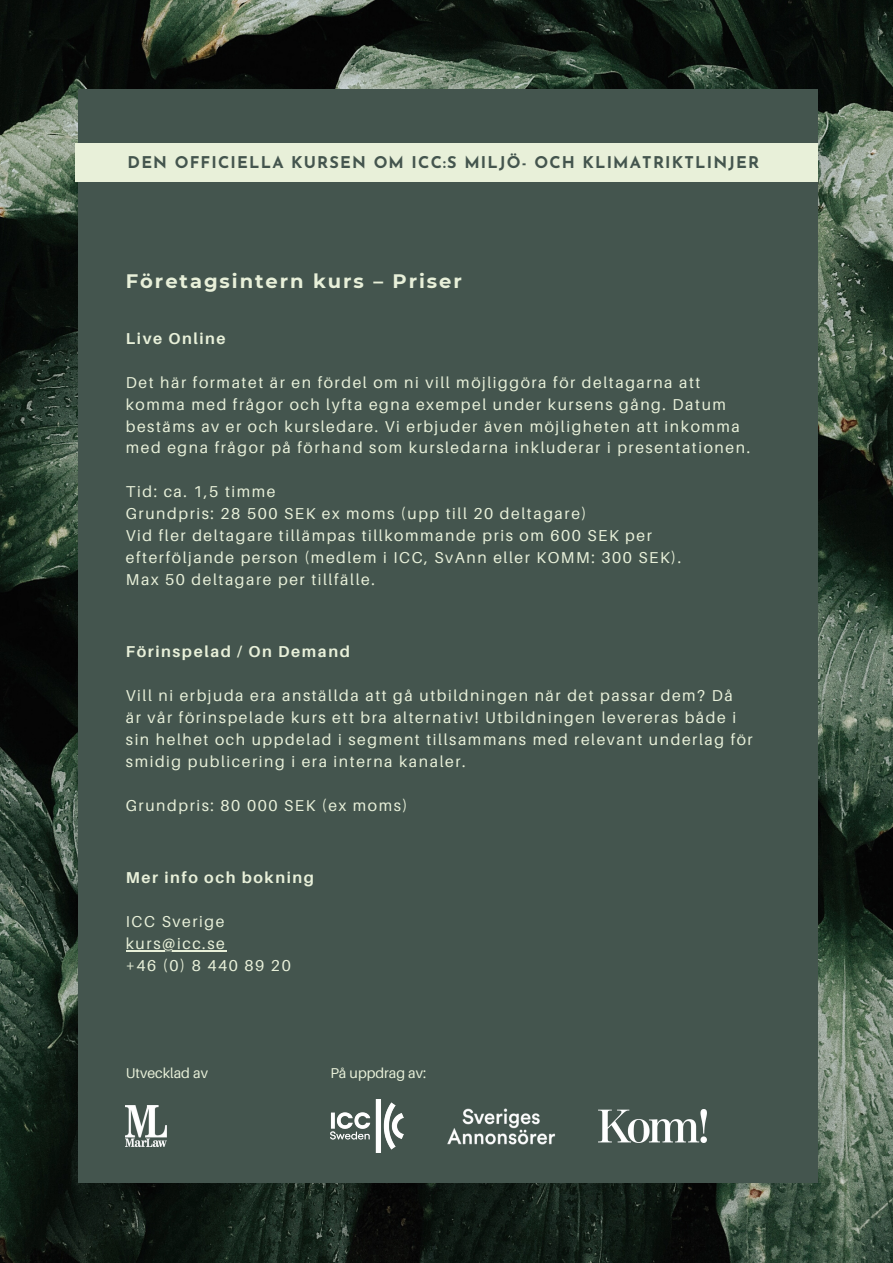
<style>
.page{position:relative;width:893px;height:1263px;background:#fff}
.page>*{position:absolute;margin:0;border:0;box-sizing:border-box;transform-origin:0 0}
.t1{font:700 19.5px "Montserrat";letter-spacing:.1em;color:#e8f0d9}
.t2{font:700 16.2px "Josefin Sans";letter-spacing:.075em;color:#44554e}
.t3{font:15.75px/21.9px "Aileron";letter-spacing:.1em;color:#e8f0d9}
.t4{font:700 15.75px "Aileron";letter-spacing:.1em;color:#e8f0d9}
.t5{font:14.25px "Aileron";color:#e8f0d9}
</style>
<div class="page">
<img style="left:0;top:0;width:893px;height:1263px">
<div style="left:78px;top:89px;width:740px;height:1094px;background:#44554e"></div>
<div style="left:75px;top:143px;width:742px;height:38px;background:#e8f0d9"></div>
<img style="left:126px;top:1105px;width:41px;height:42px">
<img style="left:447px;top:1108px;width:109px;height:37px">
<img style="left:598px;top:1109px;width:108px;height:34px">
<img style="left:330px;top:1099px;width:74px;height:53px">
<hr style="left:126px;top:950px;width:100px;height:1px;background:#e8f0d9">
<p class="t2" style="left:128px;top:155px;width:633px">DEN OFFICIELLA KURSEN OM ICC:S MILJÖ- OCH KLIMATRIKTLINJER</p>
<p class="t1" style="left:126px;top:269px;width:337px">Företagsintern kurs – Priser</p>
<p class="t4" style="left:126px;top:328px;width:101px">Live Online</p>
<p class="t3" style="left:126px;top:371px;width:626px">Det här formatet är en fördel om ni vill möjliggöra för deltagarna att komma med frågor och lyfta egna exempel under kursens gång. Datum bestäms av er och kursledare. Vi erbjuder även möjligheten att inkomma med egna frågor på förhand som kursledarna inkluderar i presentationen.</p>
<p class="t3" style="left:126px;top:480px;width:151px">Tid: ca. 1,5 timme</p>
<p class="t3" style="left:126px;top:502px;width:462px">Grundpris: 28 500 SEK ex moms (upp till 20 deltagare)</p>
<p class="t3" style="left:126px;top:524px;width:557px">Vid fler deltagare tillämpas tillkommande pris om 600 SEK per efterföljande person (medlem i ICC, SvAnn eller KOMM: 300 SEK).</p>
<p class="t3" style="left:126px;top:568px;width:250px">Max 50 deltagare per tillfälle.</p>
<p class="t4" style="left:126px;top:642px;width:225px">Förinspelad / On Demand</p>
<p class="t3" style="left:126px;top:684px;width:628px">Vill ni erbjuda era anställda att gå utbildningen när det passar dem? Då<br>är vår förinspelade kurs ett bra alternativ! Utbildningen levereras både i sin helhet och uppdelad i segment tillsammans med relevant underlag för smidig publicering i era interna kanaler.</p>
<p class="t3" style="left:126px;top:794px;width:283px">Grundpris: 80 000 SEK (ex moms)</p>
<p class="t4" style="left:126px;top:868px;width:190px">Mer info och bokning</p>
<p class="t3" style="left:126px;top:910px;width:100px">ICC Sverige</p>
<p class="t3" style="left:126px;top:932px;width:100px">kurs@icc.se</p>
<p class="t3" style="left:126px;top:954px;width:166px">+46 (0) 8 440 89 20</p>
<p class="t5" style="left:126px;top:1064px;width:84px">Utvecklad av</p>
<p class="t5" style="left:330px;top:1064px;width:97px">På uppdrag av:</p>
</div>
